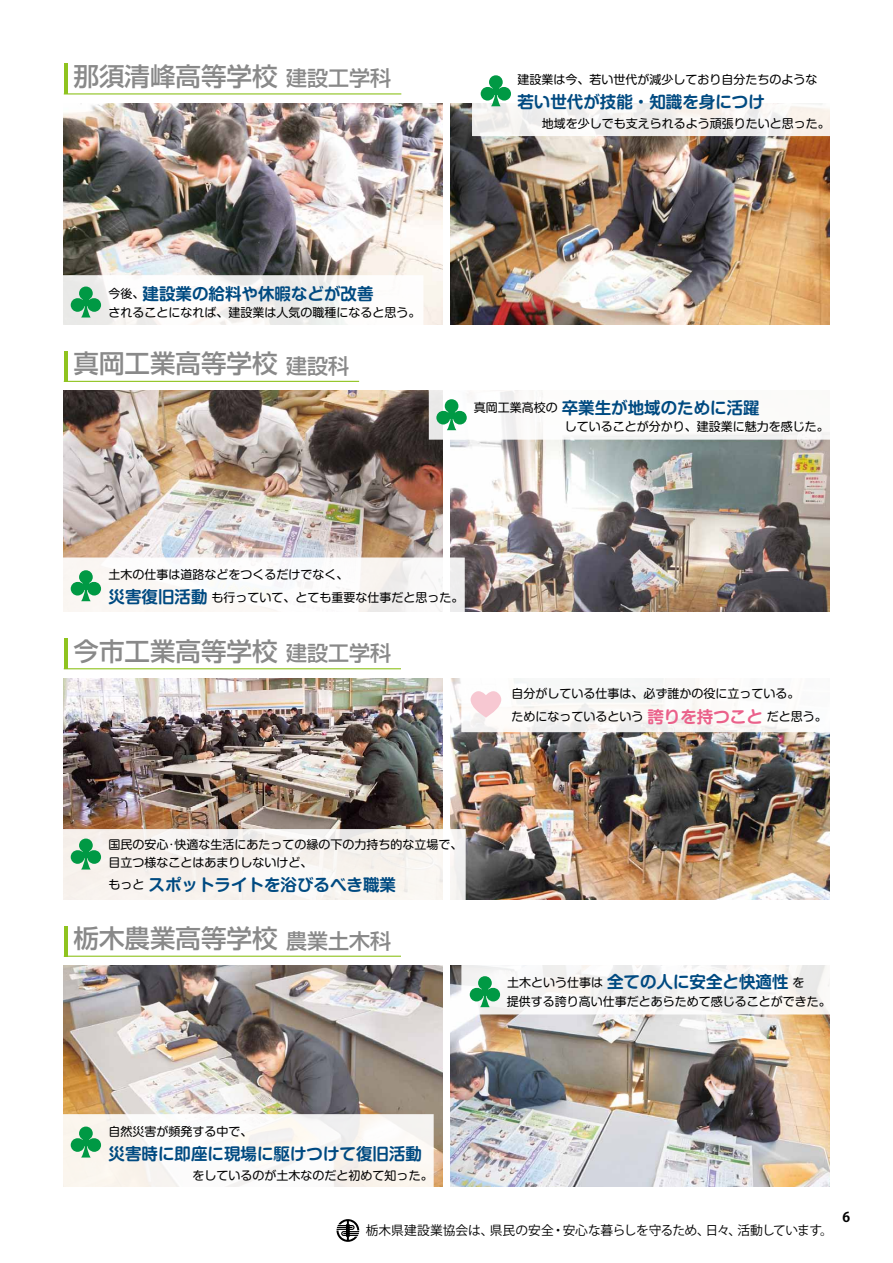
<style>
.page{position:relative;width:893px;height:1263px;background:#fff}
.page>*{position:absolute;margin:0;border:0;box-sizing:border-box;transform-origin:0 0}
.t1{font:500 25.5px "Shin Go Pr 6 N";color:#898989}
.t2{font:700 16.5px "Shin M Go Pro De";color:#004a81}
.t3{font:700 13.5px "Koz Go Pro";color:#000}
.t4{font:12.75px "Koz Go Pro";letter-spacing:-.015em;color:#000}
.t5{font:12px/22.5px "Shin M Go Pro";color:#000}
.s1{font-size:21px}
.s2{font-family:"Shin M Go Pro";font-weight:400;font-size:12px;color:#000}
.s3{font-family:"Shin M Go Pro De";font-weight:700;font-size:16.5px;color:#004a81}
.s4{font-family:"Shin M Go Pro De";font-weight:700;font-size:16.5px;color:#ea608a}
</style>
<div class="page">
<svg style="left:336px;top:1219px;width:23px;height:23px"></svg>
<img style="left:64px;top:965px;width:379px;height:221px">
<img style="left:450px;top:965px;width:379px;height:221px">
<img style="left:64px;top:678px;width:379px;height:151px">
<img style="left:450px;top:678px;width:379px;height:221px">
<img style="left:64px;top:391px;width:379px;height:166px">
<img style="left:450px;top:440px;width:379px;height:172px">
<img style="left:64px;top:103px;width:379px;height:221px">
<img style="left:450px;top:103px;width:379px;height:221px">
<div style="left:473px;top:64px;width:356px;height:71px;background:linear-gradient(to bottom,#fff,#f1eeec)"></div>
<div style="left:472px;top:62px;width:359px;height:74px;border:3px solid #fff"></div>
<div style="left:463px;top:678px;width:366px;height:53px;background:#fbfaf8"></div>
<div style="left:461px;top:677px;width:370px;height:55px;border:3px solid #fff"></div>
<div style="left:430px;top:391px;width:399px;height:47px;background:#fff"></div>
<div style="left:429px;top:389px;width:402px;height:51px;border:3px solid #fff"></div>
<div style="left:463px;top:965px;width:366px;height:48px;background:linear-gradient(to right,#f5f5f5,#f4f3f1)"></div>
<div style="left:461px;top:964px;width:370px;height:50px;border:3px solid #fff"></div>
<div style="left:64px;top:559px;width:399px;height:53px;background:linear-gradient(to right,#fcfaf7,#f7f6f7)"></div>
<div style="left:62px;top:557px;width:403px;height:56px;border:3px solid #fff"></div>
<div style="left:64px;top:830px;width:400px;height:69px;background:#f7f3ee"></div>
<div style="left:62px;top:829px;width:404px;height:71px;border:3px solid #fff"></div>
<div style="left:64px;top:1116px;width:368px;height:70px;background:#fbf9f4"></div>
<div style="left:62px;top:1114px;width:372px;height:74px;border:3px solid #fff"></div>
<svg style="left:66px;top:279px;width:353px;height:43px"></svg>
<div style="left:62px;top:275px;width:361px;height:51px;border:3px solid #fff"></div>
<svg style="left:471px;top:691px;width:30px;height:26px"></svg>
<svg style="left:71px;top:1126px;width:30px;height:31px"></svg>
<svg style="left:71px;top:838px;width:30px;height:31px"></svg>
<svg style="left:71px;top:570px;width:30px;height:31px"></svg>
<svg style="left:71px;top:286px;width:30px;height:31px"></svg>
<svg style="left:436px;top:399px;width:31px;height:31px"></svg>
<svg style="left:481px;top:75px;width:30px;height:31px"></svg>
<svg style="left:470px;top:976px;width:30px;height:31px"></svg>
<hr style="left:64px;top:64px;width:3px;height:30px;background:#8fc31f">
<hr style="left:64px;top:93px;width:337px;height:1px;background:#8fc31f">
<hr style="left:64px;top:351px;width:3px;height:30px;background:#8fc31f">
<hr style="left:64px;top:381px;width:295px;height:1px;background:#8fc31f">
<hr style="left:64px;top:639px;width:3px;height:30px;background:#8fc31f">
<hr style="left:64px;top:668px;width:337px;height:1px;background:#8fc31f">
<hr style="left:64px;top:926px;width:3px;height:30px;background:#8fc31f">
<hr style="left:64px;top:956px;width:337px;height:1px;background:#8fc31f">
<h1 class="t1" style="left:74px;top:55px;width:319px">那須清峰高等学校<span class="s1">建設工学科</span></h1>
<p class="t5" style="left:517px;top:67px;width:301px">建設業は今、若い世代が減少しており自分たちのような</p>
<p class="t5" style="left:542px;top:110px;width:289px">地域を少しでも支えられるよう頑張りたいと思った。</p>
<h2 class="t2" style="left:517px;top:89px;width:249px">若い世代が技能・知識を身につけ</h2>
<h2 class="t2" style="left:109px;top:280px;width:266px"><span class="s2">今後、</span>建設業の給料や休暇などが改善</h2>
<p class="t5" style="left:109px;top:300px;width:314px">されることになれば、建設業は人気の職種になると思う。</p>
<h1 class="t1" style="left:74px;top:342px;width:277px">真岡工業高等学校<span class="s1">建設科</span></h1>
<h2 class="t2" style="left:474px;top:394px;width:287px"><span class="s2">真岡工業高校の</span>卒業生が地域のために活躍</h2>
<p class="t5" style="left:565px;top:414px;width:266px">していることが分かり、建設業に魅力を感じた。</p>
<p class="t5" style="left:109px;top:562px;width:356px">土木の仕事は道路などをつくるだけでなく、<br><span class="s3">災害復旧活動</span>も行っていて、とても重要な仕事だと思った。</p>
<h1 class="t1" style="left:74px;top:630px;width:319px">今市工業高等学校<span class="s1">建設工学科</span></h1>
<p class="t5" style="left:109px;top:832px;width:355px">国民の安心･快適な生活にあたっての縁の下の力持ち的な立場で、</p>
<h2 class="t2" style="left:109px;top:871px;width:289px"><span class="s2">もっと</span>スポットライトを浴びるべき職業</h2>
<p class="t5" style="left:109px;top:849px;width:205px">目立つ様なことはあまりしないけど、</p>
<h1 class="t1" style="left:74px;top:917px;width:319px">栃木農業高等学校<span class="s1">農業土木科</span></h1>
<p class="t5" style="left:511px;top:681px;width:317px">自分がしている仕事は、必ず誰かの役に立っている。<br>ためになっているという<span class="s4">誇りを持つこと</span>だと思う。</p>
<h2 class="t2" style="left:507px;top:969px;width:299px"><span class="s2">土木という仕事は</span>全ての人に安全と快適性<span class="s2">を</span></h2>
<p class="t5" style="left:507px;top:989px;width:326px">提供する誇り高い仕事だとあらためて感じることができた。</p>
<p class="t5" style="left:109px;top:1119px;width:146px">自然災害が頻発する中で、</p>
<p class="t5" style="left:193px;top:1162px;width:241px">をしているのが土木なのだと初めて知った。</p>
<h2 class="t2" style="left:109px;top:1140px;width:315px">災害時に即座に現場に駆けつけて復旧活動</h2>
<p class="t4" style="left:366px;top:1222px;width:469px">栃木県建設業協会は、県民の安全・安心な暮らしを守るため、日々、活動しています。</p>
<p class="t3" style="left:843px;top:1208px;width:9px">6</p>
</div>
